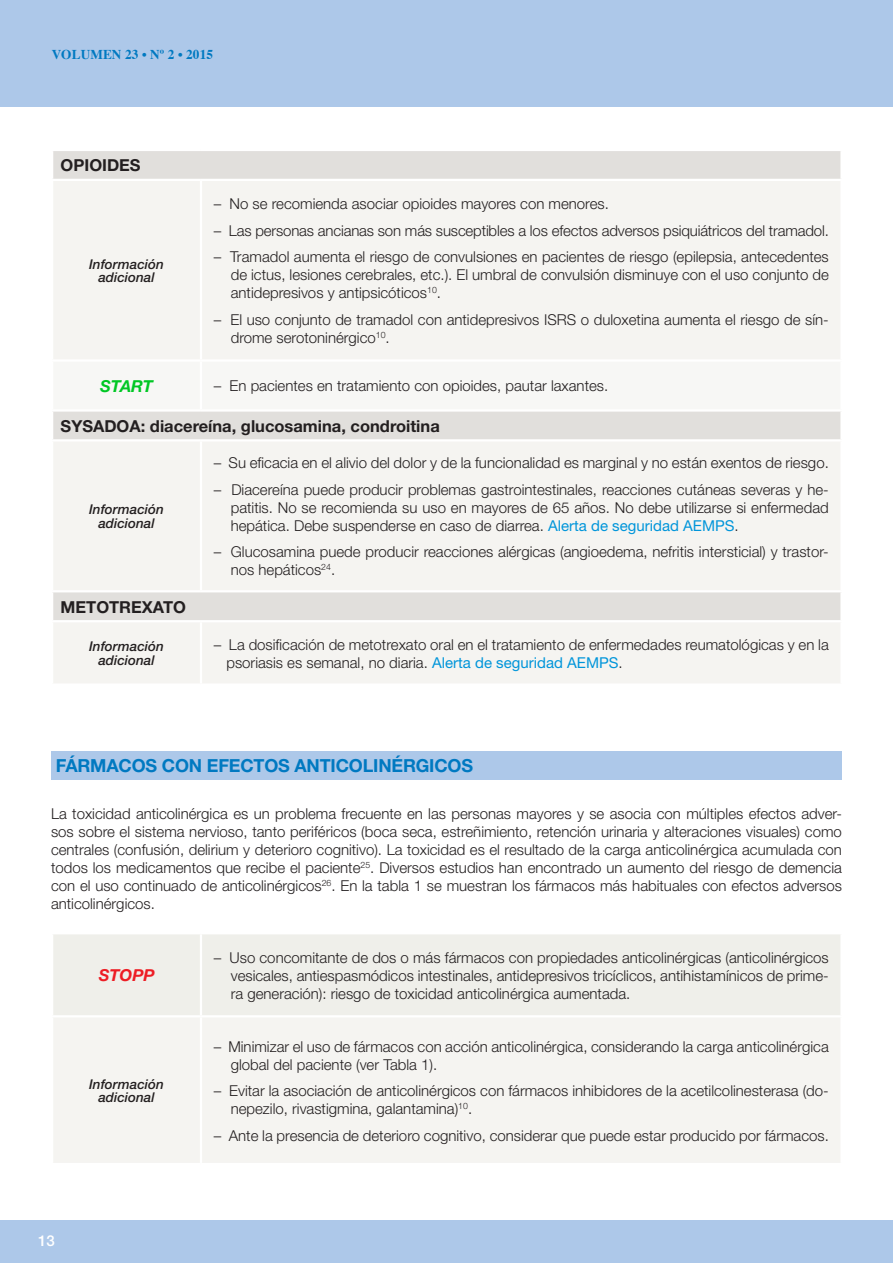
<style>
.page{position:relative;width:893px;height:1263px;background:#fff}
.page>*{position:absolute;margin:0;border:0;box-sizing:border-box;transform-origin:0 0}
.t1{font:700 18px "Helvetica Neue LT Std";letter-spacing:-.01em;color:#0079c1}
.t2{font:700 16.5px "Helvetica Neue";color:#231f20}
.t3{font:italic 700 16.5px "Helvetica Neue";letter-spacing:-.01em;color:#00c724}
.t4{font:italic 700 16.5px "Helvetica Neue";color:#ed1d24}
.t5{font:300 15px/18px "Helvetica Neue";color:#231f20}
.t6{font:500 15px "Helvetica Neue";color:#fff}
.t7{font:italic 500 13.5px/13.5px "Helvetica Neue";color:#231f20;text-align:center}
.t8{font:700 13.5px "Times";letter-spacing:.01em;color:#0079c1}
.s1{font-weight:400;color:#0095da}
</style>
<div class="page">
<div style="left:0;top:0;width:893px;height:106px;background:#adc8e9"></div>
<div style="left:0;top:1220px;width:893px;height:43px;background:#adc8e9"></div>
<div style="left:53px;top:151px;width:787px;height:28px;background:#e1dfdc"></div>
<svg style="left:53px;top:181px;width:787px;height:502px;fill:#f5f4f1"></svg>
<div style="left:53px;top:362px;width:787px;height:47px;background:#f7f7f5"></div>
<hr style="left:200px;top:181px;width:2px;height:178px;background:#fff">
<hr style="left:200px;top:441px;width:2px;height:149px;background:#fff">
<hr style="left:200px;top:622px;width:2px;height:61px;background:#fff">
<hr style="left:51px;top:439px;width:150px;height:2px;background:#fff">
<hr style="left:201px;top:439px;width:642px;height:2px;background:#fff">
<hr style="left:51px;top:590px;width:150px;height:2px;background:#fff">
<hr style="left:201px;top:590px;width:642px;height:2px;background:#fff">
<hr style="left:51px;top:620px;width:150px;height:2px;background:#fff">
<hr style="left:201px;top:620px;width:642px;height:2px;background:#fff">
<hr style="left:51px;top:359px;width:150px;height:3px;background:#fff">
<hr style="left:51px;top:409px;width:150px;height:3px;background:#fff">
<hr style="left:201px;top:359px;width:642px;height:3px;background:#fff">
<hr style="left:200px;top:362px;width:2px;height:47px;background:#fff">
<hr style="left:201px;top:409px;width:642px;height:3px;background:#fff">
<div style="left:51px;top:751px;width:791px;height:28px;background:#adc8e9"></div>
<div style="left:53px;top:934px;width:787px;height:81px;background:#efefea"></div>
<div style="left:53px;top:1018px;width:787px;height:145px;background:#f5f4f1"></div>
<hr style="left:200px;top:934px;width:2px;height:81px;background:#fff">
<hr style="left:200px;top:1017px;width:2px;height:146px;background:#fff">
<p class="t8" style="left:52px;top:42px;width:163px">VOLUMEN 23 • Nº 2 • 2015</p>
<p class="t2" style="left:61px;top:155px;width:82px">OPIOIDES</p>
<p class="t7" style="left:89px;top:257px;width:76px">Información adicional</p>
<p class="t5" style="left:214px;top:195px;width:397px">– No se recomienda asociar opioides mayores con menores.</p>
<p class="t5" style="left:214px;top:221px;width:617px">– Las personas ancianas son más susceptibles a los efectos adversos psiquiátricos del tramadol.</p>
<p class="t5" style="left:231px;top:248px;width:600px;text-align:justify;text-indent:-17px">– Tramadol aumenta el riesgo de convulsiones en pacientes de riesgo (epilepsia, antecedentes de ictus, lesiones cerebrales, etc.). El umbral de convulsión disminuye con el uso conjunto de antidepresivos y antipsicóticos<sup>10</sup>.</p>
<p class="t5" style="left:231px;top:310px;width:600px;text-indent:-17px">– El uso conjunto de tramadol con antidepresivos ISRS o duloxetina aumenta el riesgo de sín&shy;drome serotoninérgico<sup>10</sup>.</p>
<p class="t3" style="left:100px;top:376px;width:54px">START</p>
<p class="t5" style="left:214px;top:377px;width:396px">– En pacientes en tratamiento con opioides, pautar laxantes.</p>
<p class="t2" style="left:61px;top:416px;width:381px">SYSADOA: diacereína, glucosamina, condroitina</p>
<p class="t7" style="left:89px;top:503px;width:76px">Información adicional</p>
<p class="t5" style="left:214px;top:454px;width:617px">– Su eficacia en el alivio del dolor y de la funcionalidad es marginal y no están exentos de riesgo.</p>
<p class="t5" style="left:231px;top:480px;width:600px;text-align:justify;text-indent:-17px">– Diacereína puede producir problemas gastrointestinales, reacciones cutáneas severas y he&shy;patitis. No se recomienda su uso en mayores de 65 años. No debe utilizarse si enfermedad hepática. Debe suspenderse en caso de diarrea. <span class="s1">Alerta de seguridad AEMPS</span>.</p>
<p class="t5" style="left:231px;top:543px;width:600px;text-indent:-17px">– Glucosamina puede producir reacciones alérgicas (angioedema, nefritis intersticial) y trastor&shy;nos hepáticos<sup>24</sup>.</p>
<p class="t2" style="left:61px;top:597px;width:127px">METOTREXATO</p>
<p class="t7" style="left:89px;top:640px;width:76px">Información adicional</p>
<p class="t5" style="left:226px;top:635px;width:604px;text-indent:-13px">– La dosificación de metotrexato oral en el tratamiento de enfermedades reumatológicas y en la psoriasis es semanal, no diaria. <span class="s1">Alerta de seguridad AEMPS</span>.</p>
<p class="t1" style="left:56px;top:754px;width:419px">FÁRMACOS CON EFECTOS ANTICOLINÉRGICOS</p>
<p class="t5" style="left:51px;top:804px;width:792px;text-align:justify">La toxicidad anticolinérgica es un problema frecuente en las personas mayores y se asocia con múltiples efectos adver&shy;sos sobre el sistema nervioso, tanto periféricos (boca seca, estreñimiento, retención urinaria y alteraciones visuales) como centrales (confusión, delirium y deterioro cognitivo). La toxicidad es el resultado de la carga anticolinérgica acumulada con todos los medicamentos que recibe el paciente<sup>25</sup>. Diversos estudios han encontrado un aumento del riesgo de demencia con el uso continuado de anticolinérgicos<sup>26</sup>. En la tabla 1 se muestran los fármacos más habituales con efectos adversos anticolinérgicos.</p>
<p class="t4" style="left:99px;top:965px;width:57px">STOPP</p>
<p class="t7" style="left:89px;top:1077px;width:76px">Información adicional</p>
<p class="t6" style="left:38px;top:1231px;width:18px">13</p>
<p class="t5" style="left:231px;top:948px;width:600px;text-align:justify;text-indent:-17px">– Uso concomitante de dos o más fármacos con propiedades anticolinérgicas (anticolinérgicos vesicales, antiespasmódicos intestinales, antidepresivos tricíclicos, antihistamínicos de prime&shy;ra generación): riesgo de toxicidad anticolinérgica aumentada.</p>
<p class="t5" style="left:231px;top:1037px;width:600px;text-indent:-17px">– Minimizar el uso de fármacos con acción anticolinérgica, considerando la carga anticolinérgica global del paciente (ver Tabla 1).</p>
<p class="t5" style="left:231px;top:1081px;width:599px;text-indent:-17px">– Evitar la asociación de anticolinérgicos con fármacos inhibidores de la acetilcolinesterasa (do&shy;nepezilo, rivastigmina, galantamina)<sup>10</sup>.</p>
<p class="t5" style="left:214px;top:1126px;width:617px">– Ante la presencia de deterioro cognitivo, considerar que puede estar producido por fármacos.</p>
</div>
